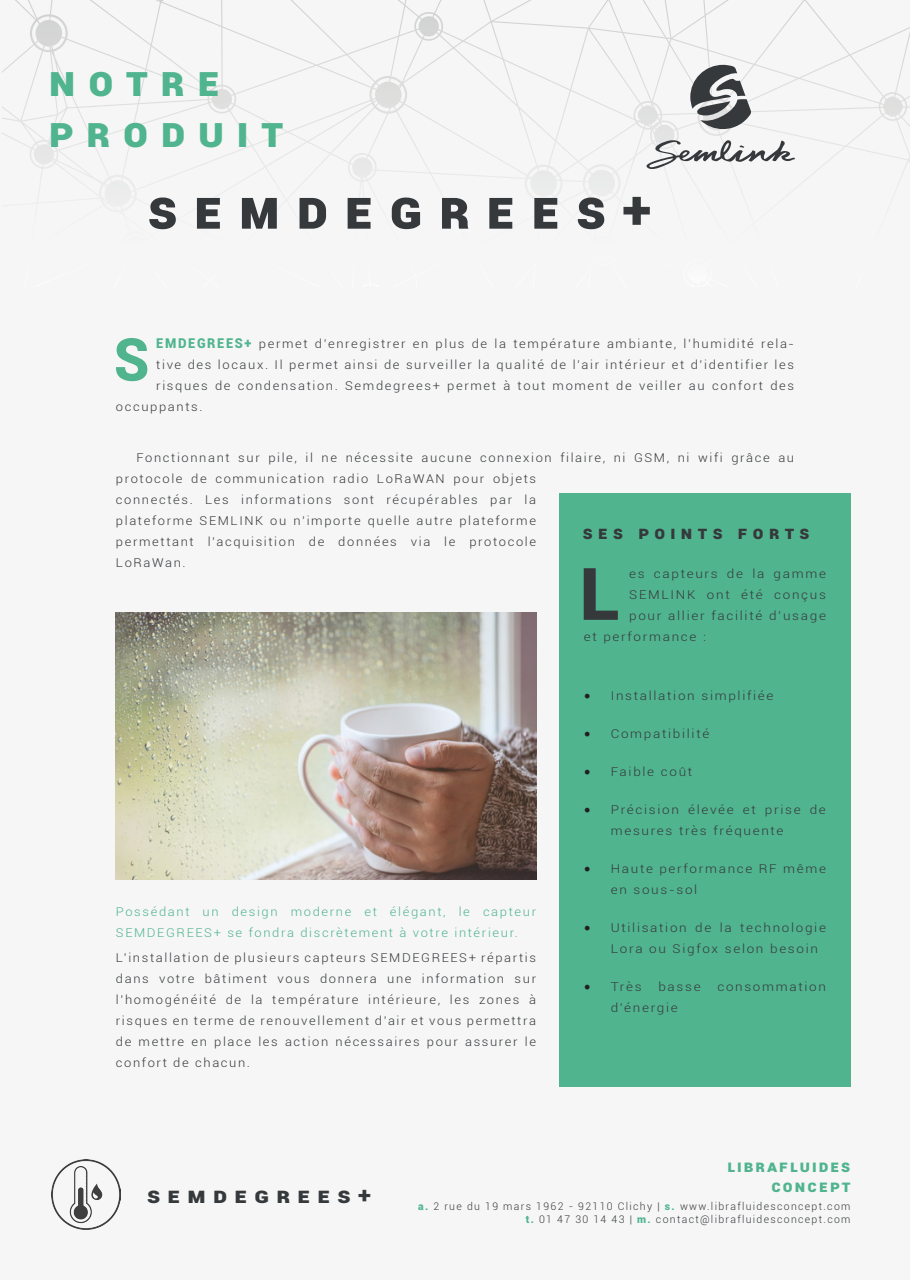
<style>
.page{position:relative;width:910px;height:1280px;background:#f6f6f6}
.page>*{position:absolute;margin:0;border:0;box-sizing:border-box;transform-origin:0 0}
.t1{font:900 72.6px "Roboto";color:#36393c}
.t2{font:900 59.1px "Roboto";color:#50b48f;scale:.96 1}
.t3{font:900 54px "Roboto";color:#36393c}
.t4{font:900 42px "Roboto";letter-spacing:.3em;color:#50b48f}
.t5{font:900 21.6px "Roboto";letter-spacing:.3em;color:#36393c;scale:1.11 1}
.t6{font:900 18px "Roboto";color:#36393c}
.t7{font:900 16.5px "Roboto";letter-spacing:.125em;color:#50b48f}
.t8{font:300 12.15px/21px "Roboto";letter-spacing:.125em;color:#36393c;text-align:justify;scale:1.07 1}
.t9{font:300 12.15px/21px "Roboto";letter-spacing:.125em;color:#36393c;scale:1.11 1}
.t10{font:300 12.15px/21px "Roboto";letter-spacing:.125em;color:#50b48f;scale:1.07 1}
.t11{font:300 10.5px "Roboto";letter-spacing:.125em;color:#36393c}
.s1{font-weight:900;font-size:13.5px;color:#50b48f}
.s2{font-family:"Minion Pro";font-weight:400;font-size:18px;color:#231f20}
.s3{font-weight:900;color:#50b48f}
</style>
<div class="page">
<img style="left:51px;top:1159px;width:70px;height:70px">
<div style="left:559px;top:493px;width:291px;height:593px;background:#50b48f"></div>
<img style="left:116px;top:612px;width:420px;height:268px">
<img style="left:2px;top:0;width:803px;height:189px">
<svg style="left:646px;top:140px;width:149px;height:29px"></svg>
<svg style="left:690px;top:65px;width:61px;height:64px"></svg>
<p class="t4" style="left:49px;top:52px;width:172px">notre</p>
<p class="t4" style="left:49px;top:102px;width:236px">produit</p>
<p class="t3" style="left:148px;top:171px;width:47px">SEMDEGREES</p>
<p class="t3" style="left:622px;top:171px;width:30px">+</p>
<p class="t2" style="left:114px;top:318px;width:38px">S</p>
<p class="t8" style="left:156px;top:333px;width:597px"><span class="s1">EMDEGREES+</span> permet d’enregistrer en plus de la température ambiante, l’humidité rela-</p>
<p class="t8" style="left:156px;top:354px;width:597px">tive des locaux. Il permet ainsi de surveiller la qualité de l’air intérieur et d’identifier les</p>
<p class="t8" style="left:156px;top:375px;width:598px">risques de condensation. Semdegrees+ permet à tout moment de veiller au confort des</p>
<p class="t8" style="left:116px;top:396px;width:82px">occuppants.</p>
<p class="t8" style="left:116px;top:446px;width:635px;text-align:left;text-indent:21px">Fonctionnant sur pile, il ne nécessite aucune connexion filaire, ni GSM, ni wifi grâce au protocole de communication radio LoRaWAN pour objets<br>connectés. Les informations sont récupérables par la<br>plateforme SEMLINK ou n’importe quelle autre plateforme<br>permettant l’acquisition de données via le protocole<br>LoRaWan.</p>
<p class="t6" style="left:583px;top:519px;width:15px">SES</p>
<p class="t6" style="left:638px;top:519px;width:15px">POINTS</p>
<p class="t6" style="left:738px;top:519px;width:15px">FORTS</p>
<p class="t1" style="left:580px;top:543px;width:42px">L</p>
<p class="t9" style="left:629px;top:563px;width:179px">es capteurs de la gamme</p>
<p class="t9" style="left:629px;top:584px;width:179px">SEMLINK ont été conçus</p>
<p class="t9" style="left:629px;top:605px;width:179px">pour allier facilité d’usage</p>
<p class="t9" style="left:584px;top:626px;width:112px">et performance :</p>
<p class="t10" style="left:116px;top:900px;width:394px">Possédant un design moderne et élégant, le capteur<br>SEMDEGREES+ se fondra discrètement à votre intérieur.</p>
<p class="t8" style="left:116px;top:946px;width:394px">L’installation de plusieurs capteurs SEMDEGREES+ répartis dans votre bâtiment vous donnera une information sur l’homogénéité de la température intérieure, les zones à risques en terme de renouvellement d’air et vous permettra de mettre en place les action nécessaires pour assurer le confort de chacun.</p>
<p class="t9" style="left:584px;top:685px;width:172px"><span class="s2">•</span> Installation simplifiée</p>
<p class="t9" style="left:584px;top:723px;width:115px"><span class="s2">•</span> Compatibilité</p>
<p class="t9" style="left:584px;top:761px;width:99px"><span class="s2">•</span> Faible coût</p>
<p class="t9" style="left:611px;top:799px;width:195px;text-indent:-27px"><span class="s2">•</span> Précision élevée et prise de mesures très fréquente</p>
<p class="t9" style="left:611px;top:858px;width:195px;text-indent:-27px"><span class="s2">•</span> Haute performance RF même en sous-sol</p>
<p class="t9" style="left:611px;top:917px;width:195px;text-indent:-27px"><span class="s2">•</span> Utilisation de la technologie<br>Lora ou Sigfox selon besoin</p>
<p class="t9" style="left:584px;top:976px;width:54px"><span class="s2">•</span> Très</p>
<p class="t9" style="left:658px;top:976px;width:40px">basse</p>
<p class="t9" style="left:717px;top:976px;width:99px">consommation</p>
<p class="t9" style="left:611px;top:997px;width:62px">d’énergie</p>
<p class="t5" style="left:147px;top:1180px;width:203px">semdegrees+</p>
<p class="t7" style="left:727px;top:1155px;width:125px">librafluides</p>
<p class="t7" style="left:771px;top:1174px;width:81px">concept</p>
<p class="t11" style="left:418px;top:1199px;width:434px"><span class="s3">a.</span> 2 rue du 19 mars 1962 - 92110 Clichy | <span class="s3">s.</span> www.librafluidesconcept.com</p>
<p class="t11" style="left:526px;top:1211px;width:326px"><span class="s3">t.</span> 01 47 30 14 43 | <span class="s3">m.</span> contact@librafluidesconcept.com</p>
</div>
